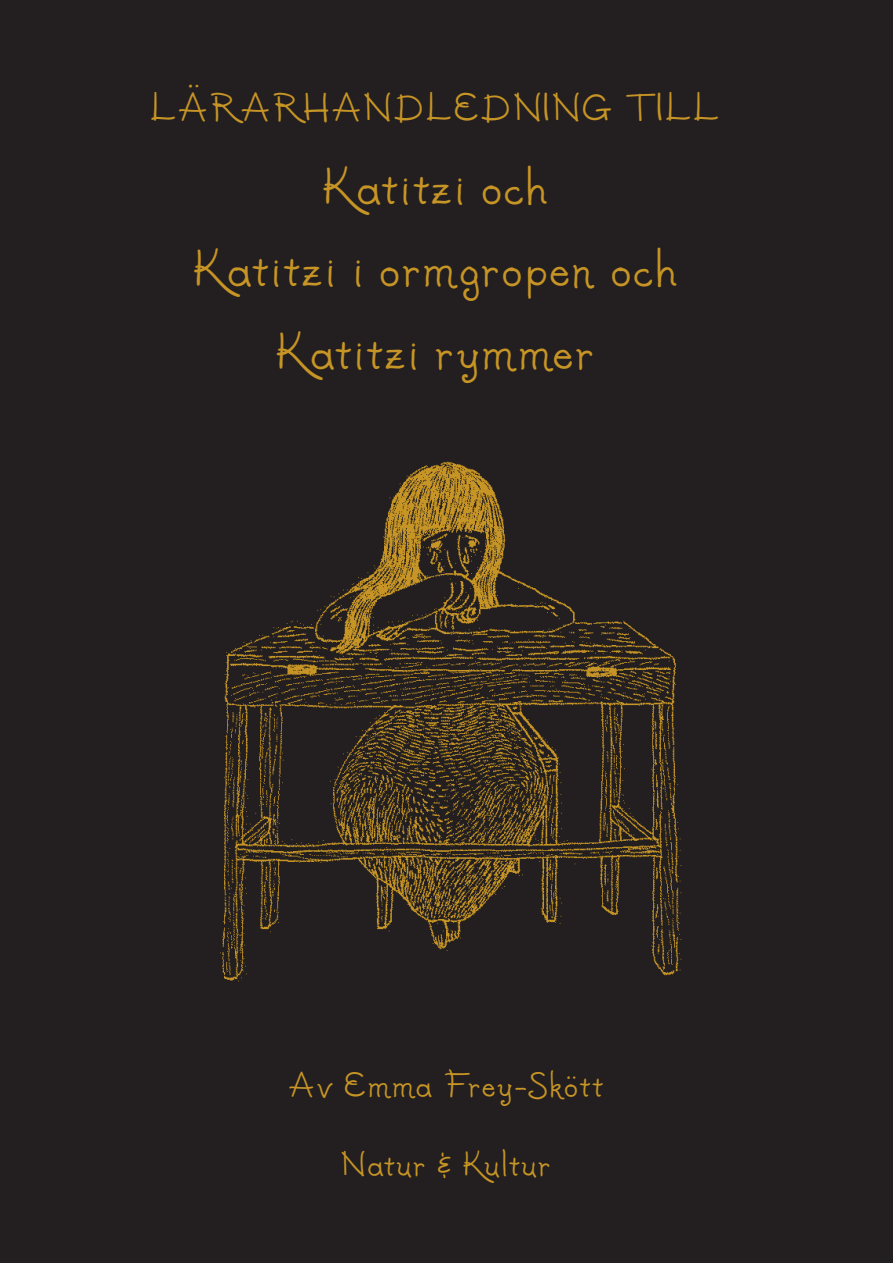
<style>
.page{position:relative;width:893px;height:1263px;background:#231f20}
.page>*{position:absolute;margin:0;border:0;box-sizing:border-box;transform-origin:0 0}
.t1{font:49.5px/82.5px "Halcyon";letter-spacing:.055em;color:#c79525;text-align:center}
.t2{font:37.5px "Halcyon";letter-spacing:.055em;color:#c79525}
.t3{font:33px "Halcyon";letter-spacing:.055em;color:#c79525}
</style>
<div class="page">
<img style="left:220px;top:461px;width:462px;height:521px">
<p class="t2" style="left:151px;top:81px;width:570px">LÄRARHANDLEDNING TILL</p>
<p class="t1" style="left:194px;top:143px;width:485px">Katitzi och<br>Katitzi i ormgropen och<br>Katitzi rymmer</p>
<p class="t3" style="left:290px;top:1062px;width:315px">Av Emma Frey-Skött</p>
<p class="t3" style="left:342px;top:1141px;width:211px">Natur &amp; Kultur</p>
</div>
